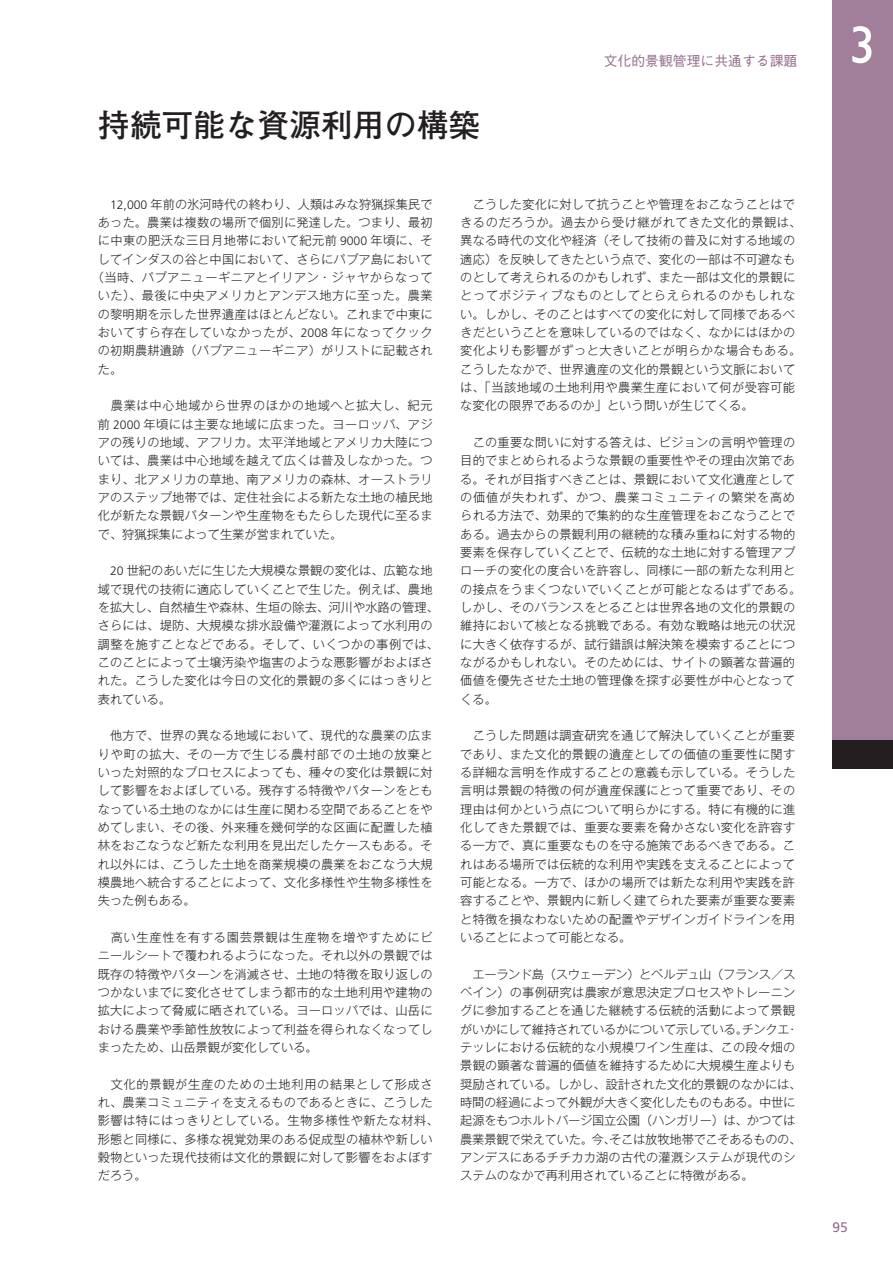
<style>
.page{position:relative;width:893px;height:1263px;background:#fff}
.page>*{position:absolute;margin:0;border:0;box-sizing:border-box;transform-origin:0 0}
.t1{font:53.1px "Gill Sans";color:#fff}
.t2{font:700 31.95px "Futo Go B101 Pro";color:#231f20}
.t3{font:500 13.8px "Gothic BBB Pro";color:#956e8e}
.t4{font:13.8px "Frutiger";color:#956e8e}
.t5{font:300 12.15px/18.3px "Gothic MB101 Pro";letter-spacing:.015em;color:#231f20}
.t6{font:300 12.15px "Gothic MB101 Pro";letter-spacing:.035em;color:#231f20}
.t7{font:300 12.15px "Gothic MB101 Pro";letter-spacing:.045em;color:#231f20}
.s1{font-family:"Frutiger"}
</style>
<div class="page">
<div style="left:832px;top:0;width:61px;height:740px;background:#a17e9a"></div>
<div style="left:832px;top:740px;width:61px;height:29px;background:#231f20"></div>
<h2 class="t2" style="left:98px;top:99px;width:384px">持続可能な資源利用の構築</h2>
<p class="t3" style="left:604px;top:50px;width:195px">文化的景観管理に共通する課題</p>
<p class="t5" style="left:110px;top:193px;width:324px"><span class="s1">12,000</span> 年前の氷河時代の終わり、人類はみな狩猟採集民で</p>
<p class="t5" style="left:98px;top:211px;width:336px">あった。農業は複数の場所で個別に発達した。つまり、最初</p>
<p class="t5" style="left:98px;top:230px;width:336px">に中東の肥沃な三日月地帯において紀元前 <span class="s1">9000</span> 年頃に、そ</p>
<p class="t5" style="left:98px;top:248px;width:336px">してインダスの谷と中国において、さらにパプア島において</p>
<p class="t6" style="left:92px;top:267px;width:342px">（当時、パプアニューギニアとイリアン・ジャヤからなって</p>
<p class="t6" style="left:98px;top:285px;width:336px">いた）、最後に中央アメリカとアンデス地方に至った。農業</p>
<p class="t5" style="left:98px;top:303px;width:336px">の黎明期を示した世界遺産はほとんどない。これまで中東に</p>
<p class="t7" style="left:98px;top:322px;width:336px">おいてすら存在していなかったが、<span class="s1">2008</span> 年になってクック</p>
<p class="t5" style="left:98px;top:340px;width:336px">の初期農耕遺跡（パプアニューギニア）がリストに記載され</p>
<p class="t5" style="left:98px;top:358px;width:26px">た。</p>
<p class="t5" style="left:98px;top:395px;width:336px;text-align:justify">　農業は中心地域から世界のほかの地域へと拡大し、紀元前 <span class="s1">2000</span> 年頃には主要な地域に広まった。ヨーロッパ、アジアの残りの地域、アフリカ。太平洋地域とアメリカ大陸については、農業は中心地域を越えて広くは普及しなかった。つまり、北アメリカの草地、南アメリカの森林、オーストラリアのステップ地帯では、定住社会による新たな土地の植民地化が新たな景観パターンや生産物をもたらした現代に至るまで、狩猟採集によって生業が営まれていた。</p>
<p class="t5" style="left:98px;top:560px;width:343px;text-indent:12px"><span class="s1">20</span> 世紀のあいだに生じた大規模な景観の変化は、広範な地域で現代の技術に適応していくことで生じた。例えば、農地を拡大し、自然植生や森林、生垣の除去、河川や水路の管理、さらには、堤防、大規模な排水設備や灌漑によって水利用の調整を施すことなどである。そして、いくつかの事例では、このことによって土壌汚染や塩害のような悪影響がおよぼされた。こうした変化は今日の文化的景観の多くにはっきりと表れている。</p>
<p class="t5" style="left:98px;top:725px;width:336px;text-align:justify">　他方で、世界の異なる地域において、現代的な農業の広まりや町の拡大、その一方で生じる農村部での土地の放棄といった対照的なプロセスによっても、種々の変化は景観に対して影響をおよぼしている。残存する特徴やパターンをともなっている土地のなかには生産に関わる空間であることをやめてしまい、その後、外来種を幾何学的な区画に配置した植林をおこなうなど新たな利用を見出だしたケースもある。それ以外には、こうした土地を商業規模の農業をおこなう大規模農地へ統合することによって、文化多様性や生物多様性を失った例もある。</p>
<p class="t5" style="left:98px;top:926px;width:336px;text-align:justify">　高い生産性を有する園芸景観は生産物を増やすためにビニールシートで覆われるようになった。それ以外の景観では既存の特徴やパターンを消滅させ、土地の特徴を取り返しのつかないまでに変化させてしまう都市的な土地利用や建物の拡大によって脅威に晒されている。ヨーロッパでは、山岳における農業や季節性放牧によって利益を得られなくなってしまったため、山岳景観が変化している。</p>
<p class="t5" style="left:98px;top:1073px;width:342px">　文化的景観が生産のための土地利用の結果として形成され、農業コミュニティを支えるものであるときに、こうした影響は特にはっきりとしている。生物多様性や新たな材料、形態と同様に、多様な視覚効果のある促成型の植林や新しい穀物といった現代技術は文化的景観に対して影響をおよぼすだろう。</p>
<p class="t5" style="left:460px;top:193px;width:343px">　こうした変化に対して抗うことや管理をおこなうことはできるのだろうか。過去から受け継がれてきた文化的景観は、異なる時代の文化や経済（そして技術の普及に対する地域の適応）を反映してきたという点で、変化の一部は不可避なものとして考えられるのかもしれず、また一部は文化的景観にとってポジティブなものとしてとらえられるのかもしれない。しかし、そのことはすべての変化に対して同様であるべきだということを意味しているのではなく、なかにはほかの変化よりも影響がずっと大きいことが明らかな場合もある。こうしたなかで、世界遺産の文化的景観という文脈においては、「当該地域の土地利用や農業生産において何が受容可能な変化の限界であるのか」という問いが生じてくる。</p>
<p class="t5" style="left:460px;top:431px;width:343px">　この重要な問いに対する答えは、ビジョンの言明や管理の目的でまとめられるような景観の重要性やその理由次第である。それが目指すべきことは、景観において文化遺産としての価値が失われず、かつ、農業コミュニティの繁栄を高められる方法で、効果的で集約的な生産管理をおこなうことである。過去からの景観利用の継続的な積み重ねに対する物的要素を保存していくことで、伝統的な土地に対する管理アプローチの変化の度合いを許容し、同様に一部の新たな利用との接点をうまくつないでいくことが可能となるはずである。しかし、そのバランスをとることは世界各地の文化的景観の維持において核となる挑戦である。有効な戦略は地元の状況に大きく依存するが、試行錯誤は解決策を模索することにつながるかもしれない。そのためには、サイトの顕著な普遍的価値を優先させた土地の管理像を探す必要性が中心となってくる。</p>
<p class="t5" style="left:460px;top:725px;width:336px;text-align:justify">　こうした問題は調査研究を通じて解決していくことが重要であり、また文化的景観の遺産としての価値の重要性に関する詳細な言明を作成することの意義も示している。そうした言明は景観の特徴の何が遺産保護にとって重要であり、その理由は何かという点について明らかにする。特に有機的に進化してきた景観では、重要な要素を脅かさない変化を許容する一方で、真に重要なものを守る施策であるべきである。これはある場所では伝統的な利用や実践を支えることによって可能となる。一方で、ほかの場所では新たな利用や実践を許容することや、景観内に新しく建てられた要素が重要な要素と特徴を損なわないための配置やデザインガイドラインを用いることによって可能となる。</p>
<p class="t5" style="left:460px;top:963px;width:343px">　エーランド島（スウェーデン）とペルデュ山（フランス／スペイン）の事例研究は農家が意思決定プロセスやトレーニングに参加することを通じた継続する伝統的活動によって景観がいかにして維持されているかについて示している。チンクエ・テッレにおける伝統的な小規模ワイン生産は、この段々畑の景観の顕著な普遍的価値を維持するために大規模生産よりも奨励されている。しかし、設計された文化的景観のなかには、時間の経過によって外観が大きく変化したものもある。中世に起源をもつホルトバージ国立公園（ハンガリー）は、かつては農業景観で栄えていた。今、そこは放牧地帯でこそあるものの、アンデスにあるチチカカ湖の古代の灌漑システムが現代のシステムのなかで再利用されていることに特徴がある。</p>
<h1 class="t1" style="left:849px;top:14px;width:28px">3</h1>
<p class="t4" style="left:832px;top:1219px;width:17px">95</p>
</div>
